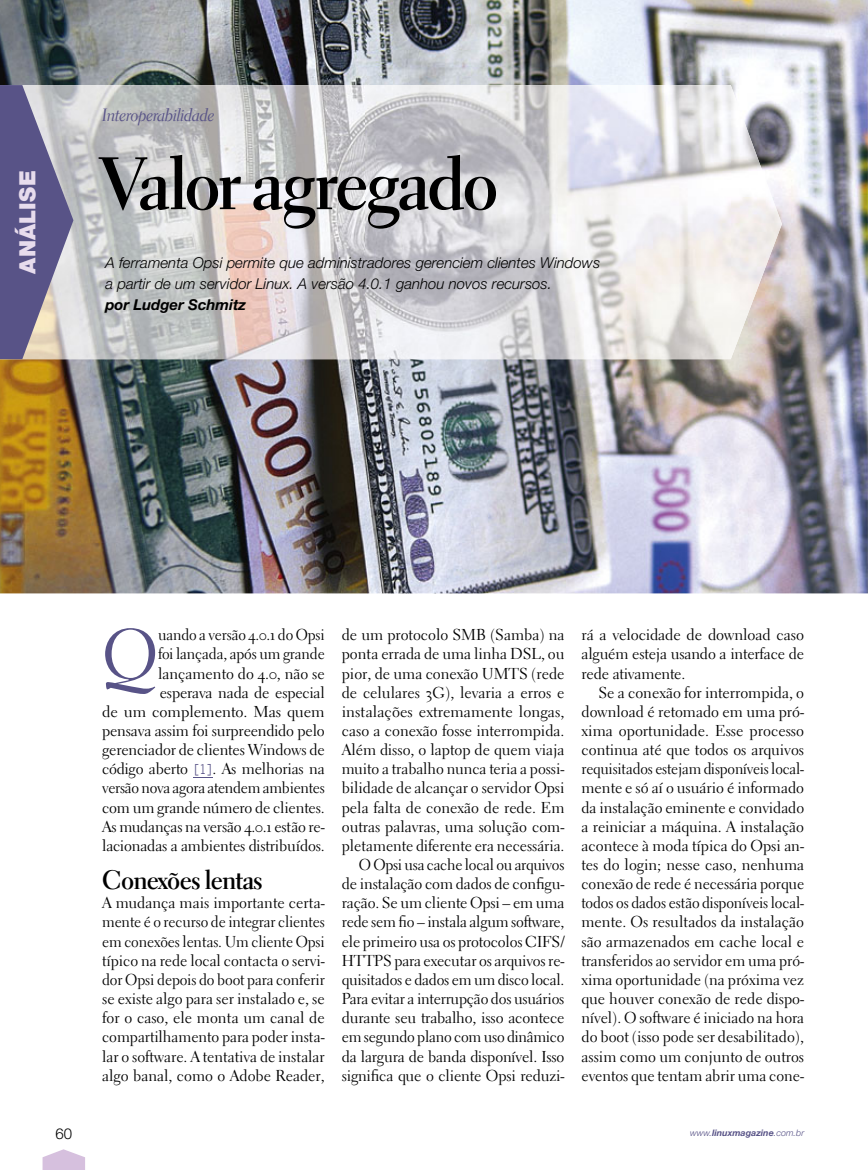
<style>
.page{position:relative;width:868px;height:1170px;background:#fff}
.page>*{position:absolute;margin:0;border:0;box-sizing:border-box;transform-origin:0 0}
.t1{font:75px "Electra LT Std Bold Display";letter-spacing:-.01em;color:#000}
.t2{font:70.2px "Electra LT Std";color:#585387}
.t3{font:27px "Electra LT Std Bold Display";color:#000}
.t4{font:900 22.5px "Helvetica Neue LT Std";letter-spacing:.01em;color:#e7dced}
.t5{font:18px "Electra LT Std Cursive Display";color:#585387}
.t6{font:15.75px/19.2px "Electra LT Std";letter-spacing:-.01em;color:#000;text-align:justify}
.t7{font:italic 300 15px/21px "Helvetica Neue LT Std";color:#000}
.t8{font:italic 700 15px "Helvetica Neue LT Std";color:#000}
.t9{font:300 15px "Helvetica Neue LT Std";color:#000}
.t10{font:italic 700 9px "Helvetica Neue LT Std";color:#585387}
.s1{font-family:"Letter Gothic Std";font-weight:700;font-size:13.5px;color:#585387}
.s2{font-weight:300}
</style>
<div class="page">
<svg style="left:43px;top:1149px;width:42px;height:20px"></svg>
<img style="left:0;top:0;width:867px;height:593px">
<img style="left:73px;top:85px;width:708px;height:274px">
<svg style="left:0;top:85px;width:73px;height:274px;background:#837e9f"></svg>
<h3 class="t4" style="left:19px;top:274px;width:105px;rotate:-90deg">ANÁLISE</h3>
<p class="t5" style="left:102px;top:108px;width:114px">Interoperabilidade</p>
<h1 class="t1" style="left:102px;top:153px;width:397px">Valor agregado</h1>
<p class="t7" style="left:105px;top:254px;width:496px">A ferramenta Opsi permite que administradores gerenciem clientes Windows a partir de um servidor Linux. A versão 4.0.1 ganhou novos recursos.</p>
<p class="t8" style="left:105px;top:299px;width:142px">por Ludger Schmitz</p>
<h2 class="t2" style="left:102px;top:626px;width:57px">Q</h2>
<p class="t6" style="left:102px;top:627px;width:224px;text-align:right">uando a versão 4.0.1 do Opsi<br>foi lançada, após um grande lançamento do 4.0, não se esperava nada de especial<br>de um complemento. Mas quem pensava assim foi surpreendido pelo gerenciador de clientes Windows de código aberto <span class="s1">[1]</span> . As melhorias na versão nova agora atendem ambientes com um grande número de clientes.<br>As mudanças na versão 4.0.1 estão re&shy;lacionadas a ambientes distribuídos.</p>
<h3 class="t3" style="left:102px;top:868px;width:162px">Conexões lentas</h3>
<p class="t6" style="left:102px;top:894px;width:224px">A mudança mais importante certa&shy;mente é o recurso de integrar clientes em conexões lentas. Um cliente Opsi típico na rede local contacta o servi&shy;dor Opsi depois do boot para conferir se existe algo para ser instalado e, se for o caso, ele monta um canal de compartilhamento para poder insta&shy;lar o software. A tentativa de instalar algo banal, como o Adobe Reader,</p>
<p class="t6" style="left:342px;top:627px;width:224px;text-align:right">de um protocolo SMB (Samba) na ponta errada de uma linha DSL, ou pior, de uma conexão UMTS (rede de celulares 3G), levaria a erros e instalações extremamente longas, caso a conexão fosse interrompida.<br>Além disso, o laptop de quem viaja muito a trabalho nunca teria a possi&shy;bilidade de alcançar o servidor Opsi pela falta de conexão de rede. Em outras palavras, uma solução com&shy;pletamente diferente era necessária.<br>O Opsi usa cache local ou arquivos de instalação com dados de configu&shy;ração. Se um cliente Opsi – em uma rede sem fio – instala algum software, ele primeiro usa os protocolos CIFS/ HTTPS para executar os arquivos re&shy;quisitados e dados em um disco local.<br>Para evitar a interrupção dos usuários durante seu trabalho, isso acontece em segundo plano com uso dinâmico da largura de banda disponível. Isso significa que o cliente Opsi reduzi-</p>
<p class="t6" style="left:581px;top:627px;width:224px">rá a velocidade de download caso alguém esteja usando a interface de rede ativamente.</p>
<p class="t6" style="left:581px;top:684px;width:224px;text-indent:17px">Se a conexão for interrompida, o download é retomado em uma pró&shy;xima oportunidade. Esse processo continua até que todos os arquivos requisitados estejam disponíveis local&shy;mente e só aí o usuário é informado da instalação eminente e convidado a reiniciar a máquina. A instalação acontece à moda típica do Opsi an&shy;tes do login; nesse caso, nenhuma conexão de rede é necessária porque todos os dados estão disponíveis local&shy;mente. Os resultados da instalação são armazenados em cache local e transferidos ao servidor em uma pró&shy;xima oportunidade (na próxima vez que houver conexão de rede dispo&shy;nível). O software é iniciado na hora do boot (isso pode ser desabilitado), assim como um conjunto de outros eventos que tentam abrir uma cone-</p>
<p class="t9" style="left:55px;top:1127px;width:18px">60</p>
<p class="t10" style="left:690px;top:1129px;width:115px"><span class="s2">www.</span>linuxmagazine<span class="s2">.com.br</span></p>
</div>
